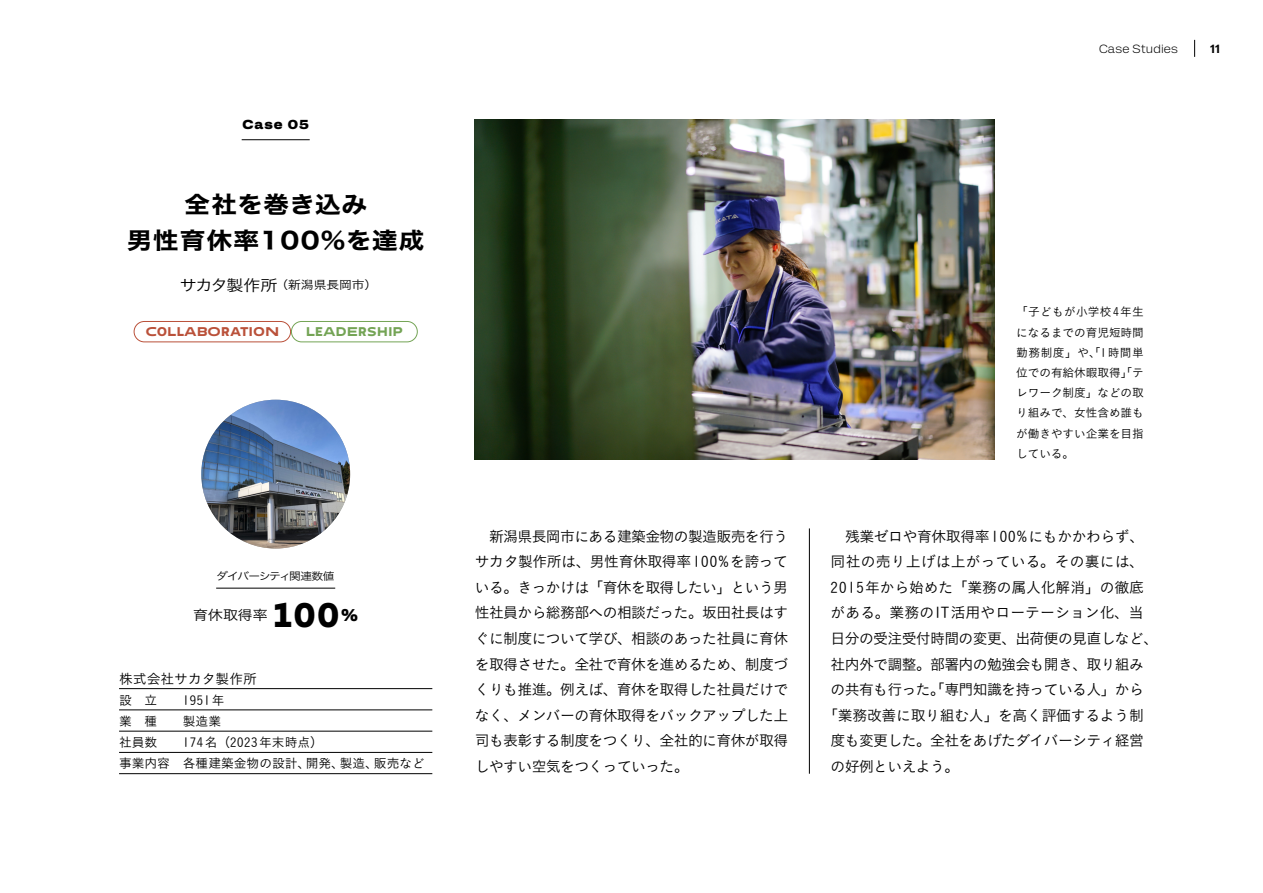
<style>
.page{position:relative;width:1263px;height:893px;background:#fff}
.page>*{position:absolute;margin:0;border:0;box-sizing:border-box;transform-origin:0 0}
.t1{font:29.7px "Neue Display Random";color:#000}
.t2{font:22.95px/36.2px "Hiragino Sans W7";letter-spacing:.05em;color:#000;text-align:center;scale:1.11 1}
.t3{font:14.85px/25.7px "Koburina Go Std W3";letter-spacing:-.045em;color:#000;text-align:justify}
.t4{font:14.85px "Koburina Go Std W3";letter-spacing:-.015em;color:#000}
.t5{font:14.85px "Koburina Go Std W3";color:#000}
.t6{font:14.85px "Koburina Go Std W3";letter-spacing:-.02em;color:#000}
.t7{font:14.85px "Koburina Go Std W3";letter-spacing:.01em;color:#000}
.t8{font:13.8px "Koburina Go Std W3";color:#000}
.t9{font:13.35px "Hiragino Sans W3";color:#000;scale:1.11 1}
.t10{font:12.75px/21.3px "Koburina Go Std W3";color:#000}
.t11{font:700 12.75px "Tagus Xwide";letter-spacing:.08em;color:#000}
.t12{font:11.7px/20.2px "Koburina Go Std W3";letter-spacing:-.01em;color:#000;text-align:justify}
.t13{font:300 11.7px "Tagus Wide";letter-spacing:.015em;color:#000}
.t14{font:500 11.7px "Tagus Wide";color:#000}
.t15{font:11.55px "Hiragino Sans W3";color:#000;scale:1.11 1}
.t16{font:11.1px "Neue Display Random";letter-spacing:.05em;color:#ba513a}
.t17{font:11.1px "Neue Display Random";letter-spacing:.05em;color:#74a455}
.t18{font:10.5px "Hiragino Sans W3";letter-spacing:-.09em;color:#000;scale:1.11 1}
.s1{font-size:15.3px}
</style>
<div class="page">
<hr style="left:809px;top:528px;width:1px;height:246px;background:#000">
<hr style="left:119px;top:773px;width:313px;height:1px;background:#000">
<hr style="left:119px;top:752px;width:313px;height:1px;background:#000">
<hr style="left:119px;top:731px;width:313px;height:1px;background:#000">
<hr style="left:119px;top:710px;width:313px;height:1px;background:#000">
<hr style="left:119px;top:688px;width:313px;height:1px;background:#000">
<hr style="left:216px;top:588px;width:119px;height:1px;background:#000">
<hr style="left:242px;top:139px;width:68px;height:1px;background:#000">
<div style="left:134px;top:321px;width:157px;height:21px;border:1px solid #ba513a;border-radius:10px"></div>
<div style="left:291px;top:321px;width:127px;height:21px;border:1px solid #74a455;border-radius:10px"></div>
<svg style="left:1194px;top:40px;width:1px;height:17px"></svg>
<img style="left:475px;top:119px;width:520px;height:340px">
<img style="left:201px;top:400px;width:149px;height:149px;border-radius:74px">
<p class="t11" style="left:243px;top:117px;width:68px">Case 05</p>
<h2 class="t2" style="left:127px;top:187px;width:270px">全社を巻き込み<br>男性育休率100%を達成</h2>
<p class="t15" style="left:180px;top:275px;width:179px"><span class="s1">サカタ製作所</span> （新潟県長岡市）</p>
<p class="t16" style="left:146px;top:324px;width:135px">COLLABORATION</p>
<p class="t17" style="left:306px;top:324px;width:98px">LEADERSHIP</p>
<p class="t18" style="left:216px;top:566px;width:108px">ダイバーシティ関連数値</p>
<p class="t9" style="left:193px;top:603px;width:69px">育休取得率</p>
<h1 class="t1" style="left:274px;top:595px;width:86px">100<sup>%</sup></h1>
<p class="t8" style="left:119px;top:669px;width:139px">株式会社サカタ製作所</p>
<p class="t10" style="left:119px;top:689px;width:40px">設　立</p>
<p class="t10" style="left:183px;top:689px;width:43px">1951年</p>
<p class="t10" style="left:119px;top:710px;width:40px">業　種</p>
<p class="t10" style="left:183px;top:710px;width:40px">製造業</p>
<p class="t10" style="left:119px;top:731px;width:40px">社員数</p>
<p class="t10" style="left:119px;top:731px;width:307px;text-indent:64px">174名（2023年末時点）<br>事業内容 各種建築金物の設計、開発、製造、販売など</p>
<p class="t13" style="left:1099px;top:42px;width:80px">Case Studies</p>
<p class="t14" style="left:1210px;top:41px;width:12px">11</p>
<p class="t12" style="left:1016px;top:302px;width:129px">「子どもが小学校4年生になるまでの育児短時間勤務制度」や、「1時間単位での有給休暇取得」「テレワーク制度」などの取り組みで、女性含め誰もが働きやすい企業を目指している。</p>
<p class="t3" style="left:475px;top:523px;width:315px">　新潟県長岡市にある建築金物の製造販売を行うサカタ製作所は、男性育休取得率100%を誇っている。きっかけは「育休を取得したい」という男性社員から総務部への相談だった。坂田社長はすぐに制度について学び、相談のあった社員に育休を取得させた。全社で育休を進めるため、制度づくりも推進。例えば、育休を取得した社員だけでなく、メンバーの育休取得をバックアップした上司も表彰する制度をつくり、全社的に育休が取得しやすい空気をつくっていった。</p>
<p class="t3" style="left:831px;top:523px;width:315px">　残業ゼロや育休取得率100%にもかかわらず、</p>
<p class="t7" style="left:831px;top:550px;width:315px">同社の売り上げは上がっている。その裏には、</p>
<p class="t4" style="left:831px;top:576px;width:315px">2015年から始めた「業務の属人化解消」の徹底</p>
<p class="t5" style="left:831px;top:601px;width:315px">がある。業務のIT活用やローテーション化、当</p>
<p class="t3" style="left:831px;top:625px;width:329px">日分の受注受付時間の変更、出荷便の見直しなど、</p>
<p class="t3" style="left:831px;top:651px;width:315px">社内外で調整。部署内の勉強会も開き、取り組み</p>
<p class="t3" style="left:831px;top:676px;width:315px">の共有も行った。「専門知識を持っている人」から</p>
<p class="t6" style="left:823px;top:704px;width:322px">「業務改善に取り組む人」を高く評価するよう制</p>
<p class="t3" style="left:831px;top:728px;width:315px">度も変更した。全社をあげたダイバーシティ経営</p>
<p class="t3" style="left:831px;top:753px;width:130px">の好例といえよう。</p>
</div>
